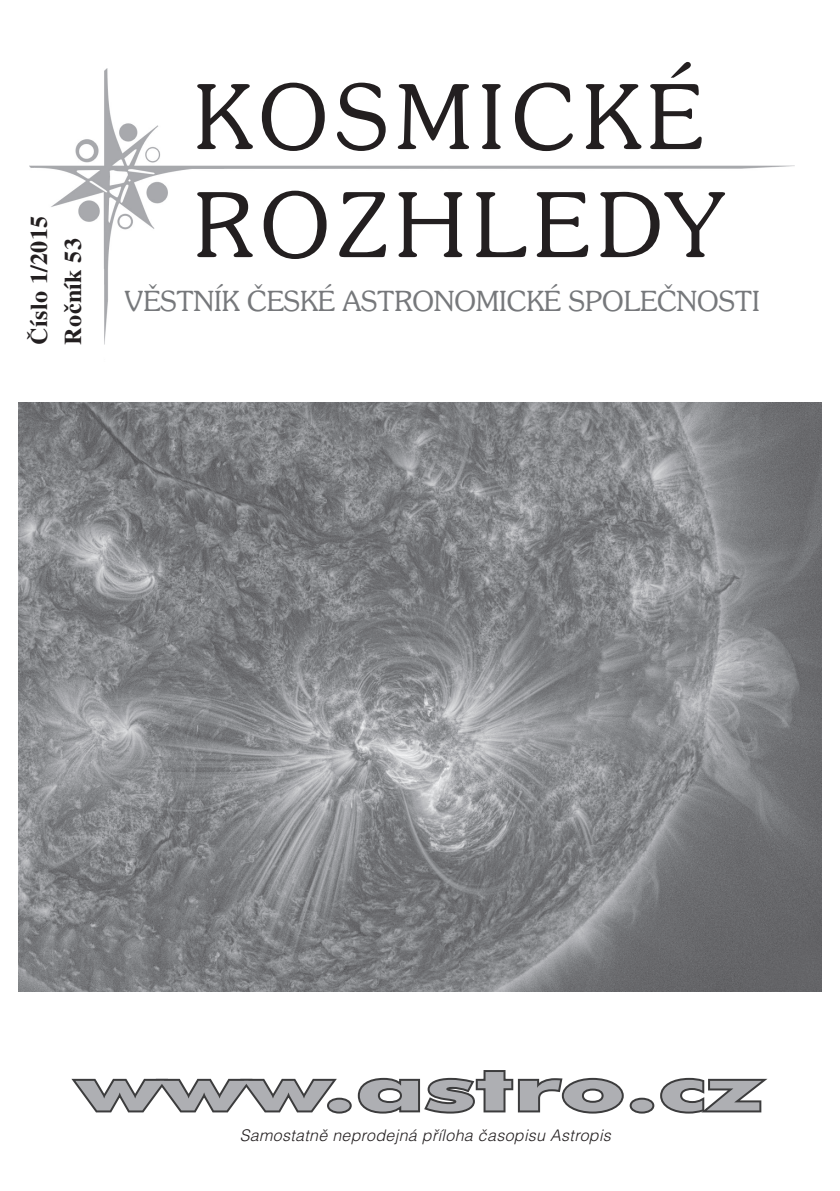
<style>
.page{position:relative;width:840px;height:1191px;background:#fff}
.page>*{position:absolute;margin:0;border:0;box-sizing:border-box;transform-origin:0 0}
.t1{font:300 90px/108px "Souvenir IT Cby BTCE";letter-spacing:.09em;color:#231f20}
.t2{font:700 60px "Futura BTCE";color:#aeafb3;scale:1.75 1}
.t3{font:300 28px "Souvenir IT Cby BTCE";color:#76787b}
.t4{font:700 24px/34px "Times CE";letter-spacing:.015em;color:#231f20}
.t5{font:italic 300 16px "Helvetica CE";letter-spacing:.02em;color:#231f20}
</style>
<div class="page">
<img style="left:29px;top:68px;width:765px;height:277px">
<svg style="left:71px;top:1078px;width:269px;height:36px"></svg>
<div style="left:327px;top:1097px;width:24px;height:16px;border:4px solid #3c3c3d;border-radius:50%"></div>
<svg style="left:357px;top:1070px;width:267px;height:44px"></svg>
<div style="left:629px;top:1097px;width:25px;height:16px;border:4px solid #3c3c3d;border-radius:50%"></div>
<svg style="left:660px;top:1077px;width:108px;height:37px"></svg>
<img style="left:18px;top:403px;width:803px;height:588px">
<h3 class="t4" style="left:22px;top:344px;width:130px;rotate:-90deg">Číslo 1/2015<br>Ročník 53</h3>
<h1 class="t1" style="left:194px;top:60px;width:532px">KOSMICKÉ<br>ROZHLEDY</h1>
<h3 class="t3" style="left:125px;top:282px;width:636px">VĚSTNÍK ČESKÉ ASTRONOMICKÉ SPOLEČNOSTI</h3>
<h2 class="t2" style="left:77px;top:1047px;width:393px">www.astro.cz</h2>
<p class="t5" style="left:240px;top:1126px;width:372px">Samostatně neprodejná příloha časopisu Astropis</p>
</div>
